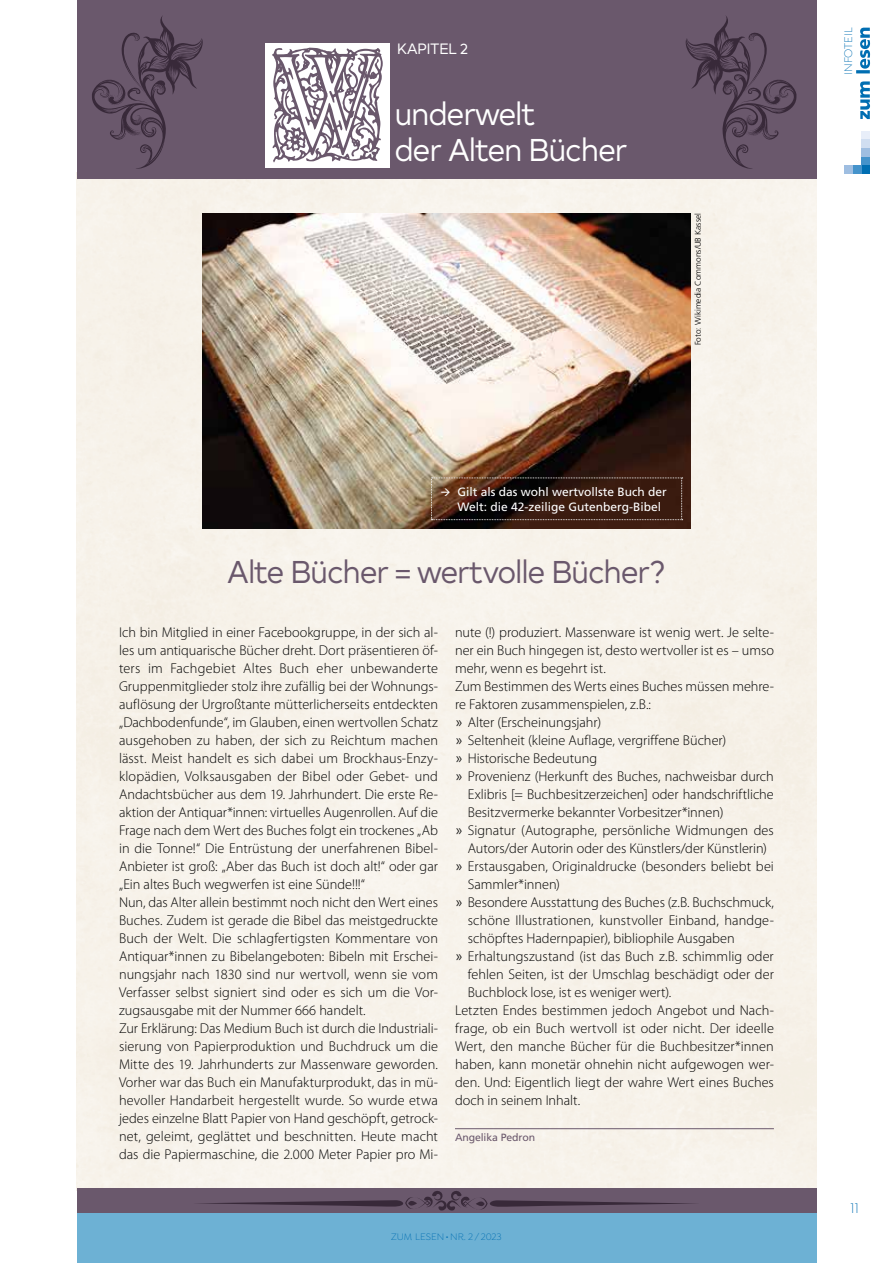
<style>
.page{position:relative;width:893px;height:1263px;background:#fff}
.page>*{position:absolute;margin:0;border:0;box-sizing:border-box;transform-origin:0 0}
.t1{font:31.5px "Typold Book 500";letter-spacing:-.04em;color:#6a586c;scale:.96 1}
.t2{font:31.5px/36px "Typold Book 500";letter-spacing:-.04em;color:#fff;scale:.96 1}
.t3{font:15px "Typold Book 500";letter-spacing:-.04em;color:#fff}
.t4{font:300 15px "Isidora";color:#006eb2}
.t5{font:300 14.25px/18px "Myriad Pro";color:#000}
.t6{font:12px/15px "Frutiger";color:#fff}
.t7{font:300 11.7px "Isidora";color:#006eb2}
.t8{font:10.5px "Frutiger";letter-spacing:-.01em;color:#6a586c}
.t9{font:300 10.05px "Isidora";color:#006eb2}
.t10{font:300 8.25px "Frutiger";color:#000}
.s1{font-family:"Frutiger"}
</style>
<div class="page">
<div style="left:77px;top:1213px;width:739px;height:50px;background:#6db1d4"></div>
<div style="left:77px;top:179px;width:739px;height:1009px;background:#f7f2ea"></div>
<div style="left:77px;top:0;width:739px;height:179px;background:#6a586c"></div>
<hr style="left:455px;top:1128px;width:319px;height:1px;background:#6a586c">
<svg style="left:685px;top:16px;width:111px;height:153px"></svg>
<svg style="left:92px;top:16px;width:111px;height:153px"></svg>
<div style="left:265px;top:43px;width:124px;height:124px;background:#fff"></div>
<svg style="left:272px;top:48px;width:111px;height:114px"></svg>
<div style="left:77px;top:1188px;width:739px;height:25px;background:#6a586c"></div>
<svg style="left:198px;top:1191px;width:497px;height:20px"></svg>
<img style="left:203px;top:213px;width:487px;height:316px">
<div style="left:861px;top:131px;width:9px;height:9px;background:#e8eef9"></div>
<div style="left:861px;top:165px;width:9px;height:9px;background:#006eb2"></div>
<div style="left:861px;top:157px;width:9px;height:8px;background:#4593cb"></div>
<div style="left:853px;top:165px;width:8px;height:9px;background:#4593cb"></div>
<div style="left:861px;top:148px;width:9px;height:9px;background:#9fbee1"></div>
<div style="left:844px;top:165px;width:9px;height:9px;background:#9fbee1"></div>
<div style="left:861px;top:140px;width:9px;height:8px;background:#d0def1"></div>
<svg style="left:856px;top:28px;width:14px;height:91px"></svg>
<svg style="left:431px;top:477px;width:252px;height:43px"></svg>
<p class="t3" style="left:397px;top:37px;width:73px">KAPITEL 2</p>
<h1 class="t2" style="left:394px;top:94px;width:244px">underwelt<br>der Alten Bücher</h1>
<p class="t10" style="left:693px;top:345px;width:134px;rotate:-90deg">Foto: Wikimedia Commons/UB Kassel</p>
<p class="t6" style="left:457px;top:484px;width:211px">Gilt als das wohl wertvollste Buch der<br>Welt: die 42-zeilige Gutenberg-Bibel</p>
<h1 class="t1" style="left:227px;top:547px;width:459px">Alte Bücher = wertvolle Bücher?</h1>
<p class="t5" style="left:119px;top:623px;width:320px">Ich bin Mitglied in einer Facebookgruppe, in der sich al&shy;les um antiquarische Bücher dreht. Dort präsentieren öf&shy;ters im Fachgebiet Altes Buch eher unbewanderte Gruppenmitglieder stolz ihre zufällig bei der Wohnungs&shy;auflösung der Urgroßtante mütterlicherseits entdeckten „Dachbodenfunde“, im Glauben, einen wertvollen Schatz ausgehoben zu haben, der sich zu Reichtum machen lässt. Meist handelt es sich dabei um Brockhaus-Enzy&shy;klopädien, Volksausgaben der Bibel oder Gebet- und Andachtsbücher aus dem 19. Jahrhundert. Die erste Re&shy;aktion der Antiquar*innen: virtuelles Augenrollen. Auf die Frage nach dem Wert des Buches folgt ein trockenes „Ab in die Tonne!“ Die Entrüstung der unerfahrenen Bibel-Anbieter ist groß: „Aber das Buch ist doch alt!“ oder gar „Ein altes Buch wegwerfen ist eine Sünde!!!“<br>Nun, das Alter allein bestimmt noch nicht den Wert eines Buches. Zudem ist gerade die Bibel das meistgedruckte Buch der Welt. Die schlagfertigsten Kommentare von Antiquar*innen zu Bibelangeboten: Bibeln mit Erschei&shy;nungsjahr nach 1830 sind nur wertvoll, wenn sie vom Verfasser selbst signiert sind oder es sich um die Vor&shy;zugsausgabe mit der Nummer 666 handelt.<br>Zur Erklärung: Das Medium Buch ist durch die Industriali&shy;sierung von Papierproduktion und Buchdruck um die Mitte des 19. Jahrhunderts zur Massenware geworden.<br>Vorher war das Buch ein Manufakturprodukt, das in mü&shy;hevoller Handarbeit hergestellt wurde. So wurde etwa jedes einzelne Blatt Papier von Hand geschöpft, getrock&shy;net, geleimt, geglättet und beschnitten. Heute macht das die Papiermaschine, die 2.000 Meter Papier pro Mi-</p>
<p class="t5" style="left:455px;top:623px;width:320px">nute (!) produziert. Massenware ist wenig wert. Je selte-</p>
<p class="t5" style="left:455px;top:641px;width:320px">ner ein Buch hingegen ist, desto wertvoller ist es – umso</p>
<p class="t5" style="left:455px;top:659px;width:152px">mehr, wenn es begehrt ist.</p>
<p class="t5" style="left:455px;top:677px;width:320px">Zum Bestimmen des Werts eines Buches müssen mehre-</p>
<p class="t5" style="left:455px;top:695px;width:198px">re Faktoren zusammenspielen, z.B.:</p>
<p class="t5" style="left:455px;top:713px;width:148px"><span class="s1">»</span> Alter (Erscheinungsjahr)</p>
<p class="t5" style="left:455px;top:731px;width:273px"><span class="s1">»</span> Seltenheit (kleine Auflage, vergriffene Bücher)</p>
<p class="t5" style="left:455px;top:749px;width:144px"><span class="s1">»</span> Historische Bedeutung</p>
<p class="t5" style="left:455px;top:767px;width:320px"><span class="s1">»</span> Provenienz (Herkunft des Buches, nachweisbar durch</p>
<p class="t5" style="left:468px;top:785px;width:308px">Exlibris [= Buchbesitzerzeichen] oder handschriftliche</p>
<p class="t5" style="left:468px;top:803px;width:257px">Besitzvermerke bekannter Vorbesitzer*innen)</p>
<p class="t5" style="left:455px;top:821px;width:320px"><span class="s1">»</span> Signatur (Autographe, persönliche Widmungen des</p>
<p class="t5" style="left:468px;top:839px;width:301px">Autors/der Autorin oder des Künstlers/der Künstlerin)</p>
<p class="t5" style="left:455px;top:857px;width:320px"><span class="s1">»</span> Erstausgaben, Originaldrucke (besonders beliebt bei</p>
<p class="t5" style="left:468px;top:875px;width:94px">Sammler*innen)</p>
<p class="t5" style="left:455px;top:893px;width:320px"><span class="s1">»</span> Besondere Ausstattung des Buches (z.B. Buchschmuck,</p>
<p class="t5" style="left:468px;top:911px;width:308px">schöne Illustrationen, kunstvoller Einband, handge-</p>
<p class="t5" style="left:468px;top:929px;width:268px">schöpftes Hadernpapier), bibliophile Ausgaben</p>
<p class="t5" style="left:455px;top:947px;width:320px"><span class="s1">»</span> Erhaltungszustand (ist das Buch z.B. schimmlig oder</p>
<p class="t5" style="left:468px;top:965px;width:308px">fehlen Seiten, ist der Umschlag beschädigt oder der</p>
<p class="t5" style="left:468px;top:983px;width:205px">Buchblock lose, ist es weniger wert).</p>
<p class="t5" style="left:455px;top:1001px;width:320px">Letzten Endes bestimmen jedoch Angebot und Nach-</p>
<p class="t5" style="left:455px;top:1019px;width:320px">frage, ob ein Buch wertvoll ist oder nicht. Der ideelle</p>
<p class="t5" style="left:455px;top:1037px;width:320px">Wert, den manche Bücher für die Buchbesitzer*innen</p>
<p class="t5" style="left:455px;top:1055px;width:320px">haben, kann monetär ohnehin nicht aufgewogen wer-</p>
<p class="t5" style="left:455px;top:1073px;width:320px">den. Und: Eigentlich liegt der wahre Wert eines Buches</p>
<p class="t5" style="left:455px;top:1091px;width:127px">doch in seinem Inhalt.</p>
<p class="t8" style="left:455px;top:1131px;width:82px">Angelika Pedron</p>
<p class="t9" style="left:391px;top:1232px;width:112px">ZUM LESEN•NR. 2 / 2023</p>
<p class="t7" style="left:842px;top:75px;width:48px;rotate:-90deg">INFOTEIL</p>
<p class="t4" style="left:850px;top:1200px;width:10px">11</p>
</div>
